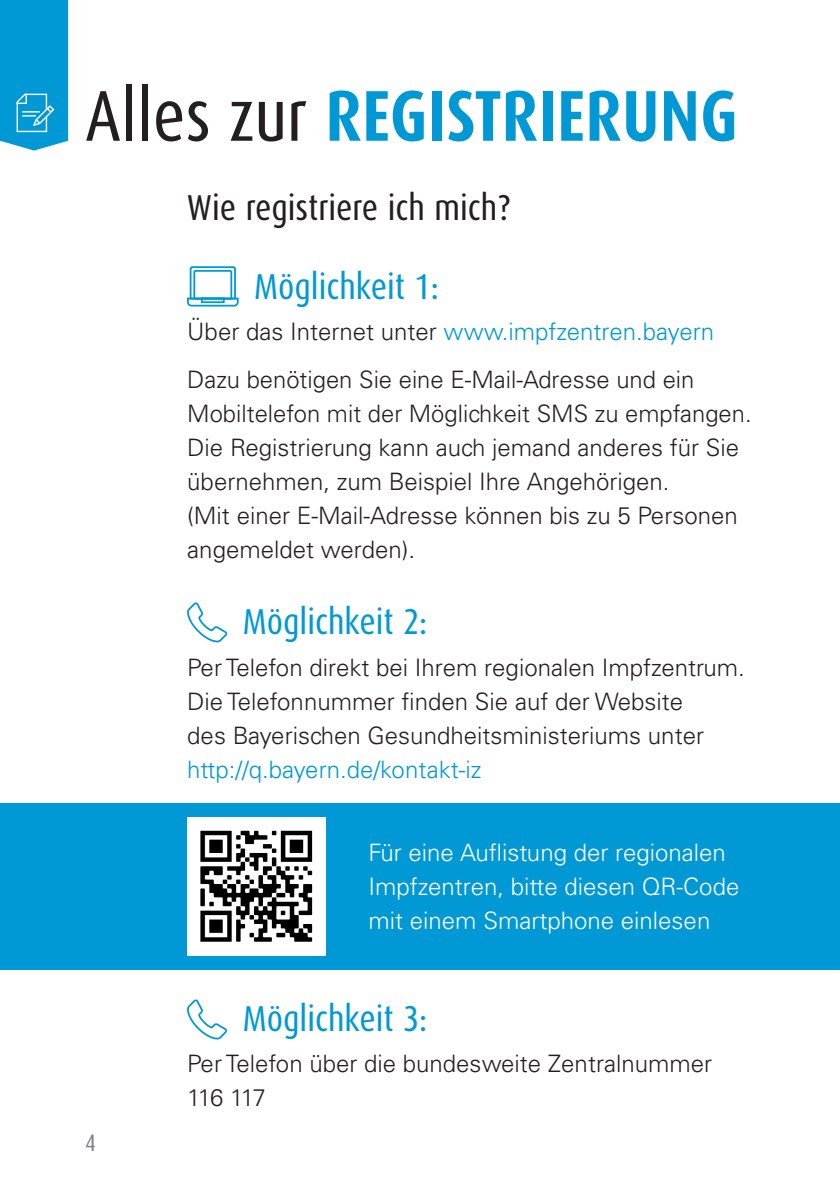
<style>
.page{position:relative;width:840px;height:1191px;background:#fff}
.page>*{position:absolute;margin:0;border:0;box-sizing:border-box;transform-origin:0 0}
.Head1{font:700 72px "Dax Condensed";color:#0099d5}
.Headline_2{font:36px "Dax Condensed";color:#0099d5}
.Head2{font:36px "Dax Condensed";color:#231f20}
.Fließtext{font:300 24px/34px "Univers LT Std";color:#231f20}
.Fließtext_Abstand_na{font:300 24px/34px "Univers LT Std";color:#231f20}
.Fließtext-2{font:300 24px/34px "Univers LT Std";color:#fff}
.Fließtext_Abstand_na-2{font:300 24px "Univers LT Std";color:#0099d5}
.t1{font:24px "Dax Condensed";color:#808285}
.s1{font-weight:400;color:#231f20}
.s2{color:#231f20}
.s3{color:#0099d5}
</style>
<div class="page">
<svg style="left:187px;top:266px;width:52px;height:41px"></svg>
<div style="left:201px;top:297px;width:23px;height:6px;border:2px solid #0099d5"></div>
<svg style="left:187px;top:602px;width:40px;height:41px"></svg>
<svg style="left:187px;top:999px;width:40px;height:41px"></svg>
<div style="left:0;top:803px;width:839px;height:166px;background:#0099d5"></div>
<img style="left:187px;top:817px;width:139px;height:138px">
<svg style="left:0;top:0;width:68px;height:151px;background:#119fd7"></svg>
<h1 class="Head1" style="left:85px;top:76px;width:654px"><span class="s1">Alles zur</span> REGISTRIERUNG</h1>
<h2 class="Head2" style="left:187px;top:187px;width:325px">Wie registriere ich mich?</h2>
<h2 class="Headline_2" style="left:254px;top:266px;width:186px">Möglichkeit 1:</h2>
<p class="Fließtext_Abstand_na-2" style="left:187px;top:317px;width:528px"><span class="s2">Über das Internet unter</span> www.impfzentren.bayern</p>
<p class="Fließtext" style="left:187px;top:362px;width:565px">Dazu benötigen Sie eine E-Mail-Adresse und ein<br>Mobiltelefon mit der Möglichkeit SMS zu empfangen.</p>
<p class="Fließtext_Abstand_na" style="left:187px;top:430px;width:553px">Die Registrierung kann auch jemand anderes für Sie übernehmen, zum Beispiel Ihre Angehörigen.<br>(Mit einer E-Mail-Adresse können bis zu 5 Personen angemeldet werden).</p>
<h2 class="Headline_2" style="left:243px;top:602px;width:186px">Möglichkeit 2:</h2>
<p class="Fließtext" style="left:187px;top:650px;width:558px">Per Telefon direkt bei Ihrem regionalen Impfzentrum.</p>
<p class="Fließtext" style="left:187px;top:684px;width:518px">Die Telefonnummer finden Sie auf der Website des Bayerischen Gesundheitsministeriums unter <span class="s3">http://q.bayern.de/kontakt-iz</span></p>
<p class="Fließtext-2" style="left:368px;top:835px;width:372px">Für eine Auflistung der regionalen<br>Impfzentren, bitte diesen QR-Code mit einem Smartphone einlesen</p>
<p class="t1" style="left:85px;top:1129px;width:12px">4</p>
<h2 class="Headline_2" style="left:243px;top:998px;width:186px">Möglichkeit 3:</h2>
<p class="Fließtext" style="left:187px;top:1046px;width:526px">Per Telefon über die bundesweite Zentralnummer<br>116 117</p>
</div>
